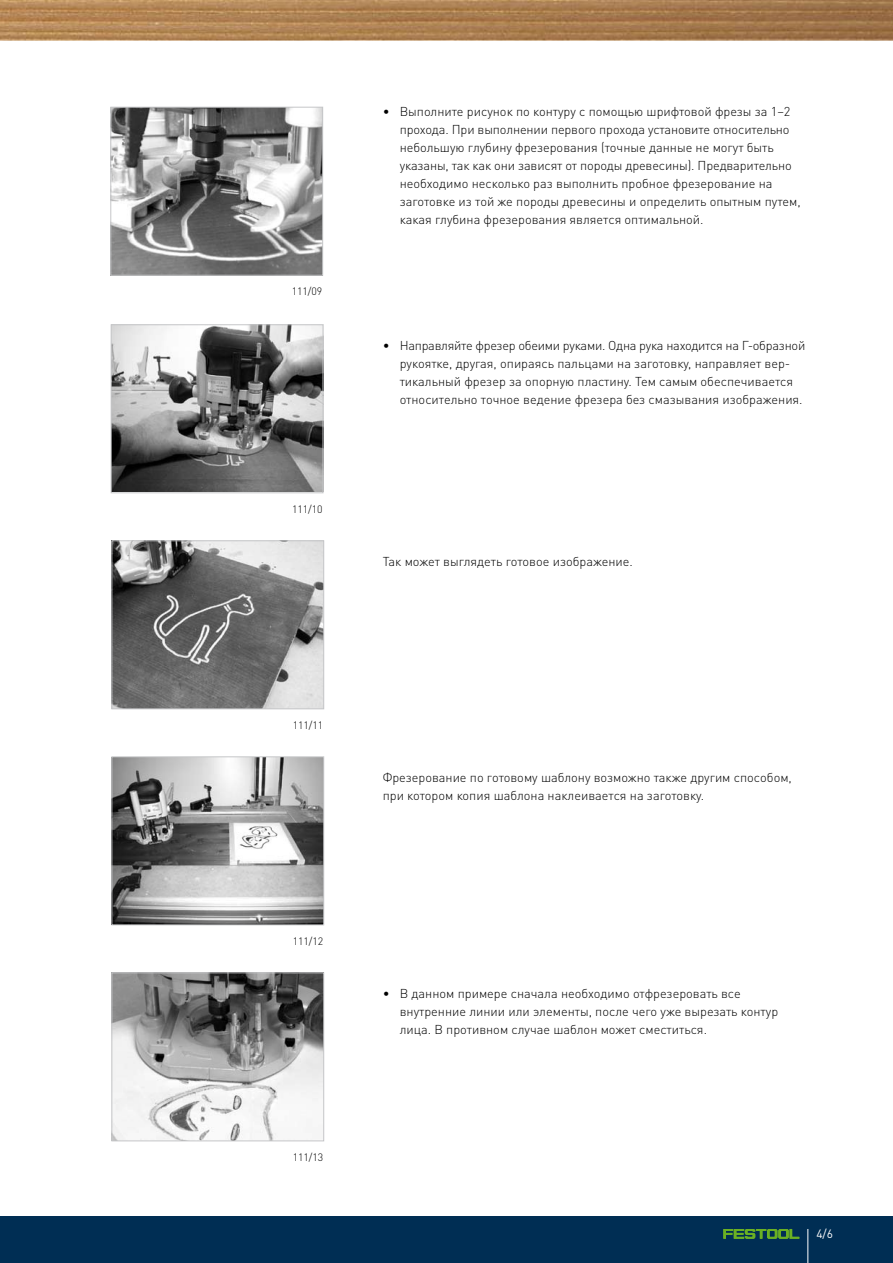
<style>
.page{position:relative;width:893px;height:1263px;background:#fff}
.page>*{position:absolute;margin:0;border:0;box-sizing:border-box;transform-origin:0 0}
.t1{font:300 12.75px/18px "DIN Pro";color:#000}
.t2{font:12px "DIN Pro";color:#fff}
.t3{font:300 10.65px "DIN Pro";letter-spacing:-.005em;color:#000}
</style>
<div class="page">
<div style="left:0;top:1216px;width:893px;height:47px;background:#002e54"></div>
<img style="left:0;top:0;width:893px;height:41px">
<svg style="left:723px;top:1229px;width:76px;height:10px"></svg>
<hr style="left:807px;top:1229px;width:1px;height:34px;background:#fff">
<img style="left:112px;top:109px;width:209px;height:165px">
<div style="left:110px;top:107px;width:213px;height:169px;border:1px solid #c5c6c8"></div>
<img style="left:114px;top:542px;width:208px;height:165px">
<div style="left:112px;top:540px;width:212px;height:169px;border:1px solid #c5c6c8"></div>
<img style="left:114px;top:758px;width:208px;height:165px">
<div style="left:112px;top:756px;width:212px;height:169px;border:1px solid #c5c6c8"></div>
<img style="left:113px;top:326px;width:208px;height:165px">
<div style="left:111px;top:324px;width:212px;height:169px;border:1px solid #c5c6c8"></div>
<img style="left:114px;top:974px;width:208px;height:165px">
<div style="left:112px;top:972px;width:212px;height:169px;border:1px solid #c5c6c8"></div>
<p class="t3" style="left:292px;top:284px;width:32px">111/09</p>
<p class="t3" style="left:292px;top:502px;width:32px">111/10</p>
<p class="t1" style="left:400px;top:102px;width:402px;text-indent:-17px">• Выполните рисунок по контуру с помощью шрифтовой фрезы за 1–2 прохода. При выполнении первого прохода установите относительно небольшую глубину фрезерования (точные данные не могут быть указаны, так как они зависят от породы древесины). Предварительно необходимо несколько раз выполнить пробное фрезерование на заготовке из той же породы древесины и определить опытным путем, какая глубина фрезерования является оптимальной.</p>
<p class="t1" style="left:400px;top:336px;width:407px;text-indent:-17px">• Направляйте фрезер обеими руками. Одна рука находится на Г-образной рукоятке, другая, опираясь пальцами на заготовку, направляет вер&shy;тикальный фрезер за опорную пластину. Тем самым обеспечивается относительно точное ведение фрезера без смазывания изображения.</p>
<p class="t1" style="left:383px;top:552px;width:252px">Так может выглядеть готовое изображение.</p>
<p class="t3" style="left:293px;top:718px;width:32px">111/11</p>
<p class="t3" style="left:293px;top:934px;width:32px">111/12</p>
<p class="t3" style="left:293px;top:1150px;width:32px">111/13</p>
<p class="t1" style="left:383px;top:768px;width:411px">Фрезерование по готовому шаблону возможно также другим способом, при котором копия шаблона наклеивается на заготовку.</p>
<p class="t1" style="left:400px;top:984px;width:380px;text-indent:-17px">• В данном примере сначала необходимо отфрезеровать все внутренние линии или элементы, после чего уже вырезать контур лица. В противном случае шаблон может сместиться.</p>
<p class="t2" style="left:816px;top:1225px;width:18px">4/6</p>
</div>
